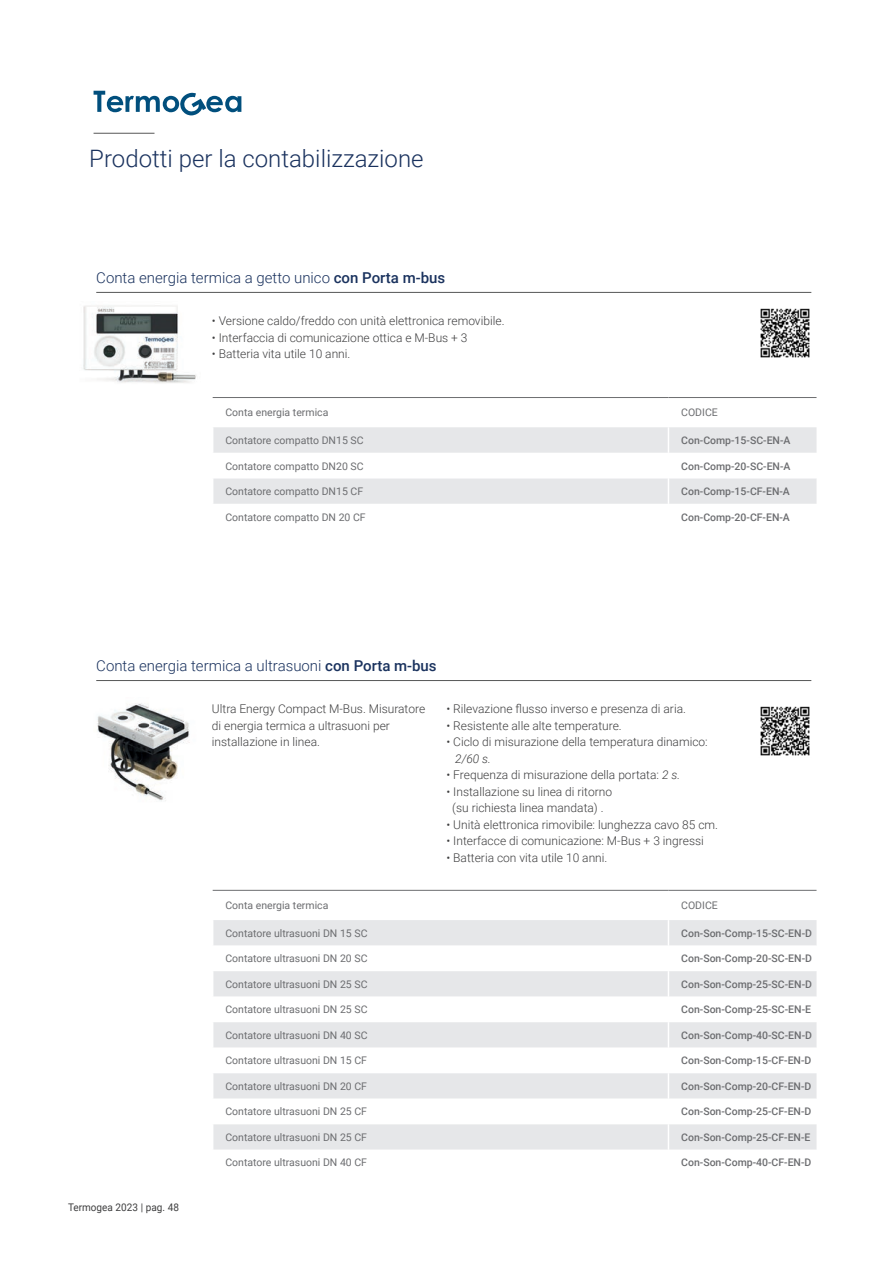
<style>
.page{position:relative;width:893px;height:1263px;background:#fff}
.page>*{position:absolute;margin:0;border:0;box-sizing:border-box;transform-origin:0 0}
.t1{font:300 24px "Roboto";color:#1a325e}
.t2{font:300 15px "Roboto";color:#1a325e}
.t3{font:300 12px/16.5px "Roboto";color:#3e3e3f}
.t4{font:10.5px "Roboto";color:#6c6d70}
.t5{font:500 10.5px "Roboto";color:#6c6d70}
.t6{font:10.5px "Roboto";color:#3e3e3f;scale:.95 1}
.s1{font-weight:500}
.s2{font-style:italic}
</style>
<div class="page">
<hr style="left:94px;top:133px;width:60px;height:1px;background:#565757">
<svg style="left:94px;top:91px;width:147px;height:24px"></svg>
<img style="left:83px;top:305px;width:113px;height:78px">
<img style="left:97px;top:703px;width:93px;height:98px">
<hr style="left:96px;top:292px;width:715px;height:1px;background:#565757">
<hr style="left:96px;top:680px;width:715px;height:1px;background:#565757">
<svg style="left:212px;top:397px;width:604px;height:107px"></svg>
<svg style="left:212px;top:890px;width:604px;height:260px"></svg>
<img style="left:760px;top:308px;width:50px;height:50px">
<img style="left:760px;top:706px;width:50px;height:50px">
<p class="t1" style="left:89px;top:142px;width:336px">Prodotti per la contabilizzazione</p>
<p class="t2" style="left:96px;top:267px;width:350px">Conta energia termica a getto unico <span class="s1">con Porta m-bus</span></p>
<p class="t3" style="left:212px;top:312px;width:294px">• Versione caldo/freddo con unità elettronica removibile.</p>
<p class="t3" style="left:212px;top:329px;width:257px">• Interfaccia di comunicazione ottica e M-Bus + 3</p>
<p class="t3" style="left:212px;top:345px;width:140px">• Batteria vita utile 10 anni.</p>
<p class="t4" style="left:225px;top:405px;width:104px">Conta energia termica</p>
<p class="t4" style="left:681px;top:405px;width:38px">CODICE</p>
<p class="t4" style="left:225px;top:433px;width:140px">Contatore compatto DN15 SC</p>
<p class="t5" style="left:681px;top:433px;width:111px">Con-Comp-15-SC-EN-A</p>
<p class="t4" style="left:225px;top:458px;width:140px">Contatore compatto DN20 SC</p>
<p class="t5" style="left:681px;top:458px;width:111px">Con-Comp-20-SC-EN-A</p>
<p class="t4" style="left:225px;top:484px;width:139px">Contatore compatto DN15 CF</p>
<p class="t5" style="left:681px;top:484px;width:110px">Con-Comp-15-CF-EN-A</p>
<p class="t4" style="left:225px;top:509px;width:142px">Contatore compatto DN 20 CF</p>
<p class="t5" style="left:681px;top:509px;width:110px">Con-Comp-20-CF-EN-A</p>
<p class="t2" style="left:96px;top:655px;width:342px">Conta energia termica a ultrasuoni <span class="s1">con Porta m-bus</span></p>
<p class="t3" style="left:212px;top:700px;width:215px">Ultra Energy Compact M-Bus. Misuratore di energia termica a ultrasuoni per installazione in linea.</p>
<p class="t3" style="left:446px;top:700px;width:241px">• Rilevazione flusso inverso e presenza di aria.</p>
<p class="t3" style="left:446px;top:717px;width:177px">• Resistente alle alte temperature.</p>
<p class="t3" style="left:455px;top:733px;width:254px;text-indent:-9px">• Ciclo di misurazione della temperatura dinamico:<br><span class="s2">2/60 s.</span></p>
<p class="t3" style="left:446px;top:766px;width:235px">• Frequenza di misurazione della portata: <span class="s2">2 s.</span></p>
<p class="t3" style="left:446px;top:783px;width:167px;text-align:center">• Installazione su linea di ritorno (su richiesta linea mandata) .</p>
<p class="t3" style="left:446px;top:816px;width:273px">• Unità elettronica rimovibile: lunghezza cavo 85 cm.</p>
<p class="t3" style="left:446px;top:832px;width:259px">• Interfacce di comunicazione: M-Bus + 3 ingressi</p>
<p class="t3" style="left:446px;top:849px;width:162px">• Batteria con vita utile 10 anni.</p>
<p class="t6" style="left:68px;top:1200px;width:118px">Termogea 2023 | pag. 48</p>
<p class="t4" style="left:225px;top:898px;width:104px">Conta energia termica</p>
<p class="t4" style="left:681px;top:898px;width:38px">CODICE</p>
<p class="t4" style="left:225px;top:926px;width:144px">Contatore ultrasuoni DN 15 SC</p>
<p class="t5" style="left:681px;top:926px;width:132px">Con-Son-Comp-15-SC-EN-D</p>
<p class="t4" style="left:225px;top:951px;width:144px">Contatore ultrasuoni DN 20 SC</p>
<p class="t5" style="left:681px;top:951px;width:132px">Con-Son-Comp-20-SC-EN-D</p>
<p class="t4" style="left:225px;top:977px;width:144px">Contatore ultrasuoni DN 25 SC</p>
<p class="t5" style="left:681px;top:977px;width:132px">Con-Son-Comp-25-SC-EN-D</p>
<p class="t4" style="left:225px;top:1002px;width:144px">Contatore ultrasuoni DN 25 SC</p>
<p class="t5" style="left:681px;top:1002px;width:131px">Con-Son-Comp-25-SC-EN-E</p>
<p class="t4" style="left:225px;top:1028px;width:144px">Contatore ultrasuoni DN 40 SC</p>
<p class="t5" style="left:681px;top:1028px;width:132px">Con-Son-Comp-40-SC-EN-D</p>
<p class="t4" style="left:225px;top:1053px;width:143px">Contatore ultrasuoni DN 15 CF</p>
<p class="t5" style="left:681px;top:1053px;width:132px">Con-Son-Comp-15-CF-EN-D</p>
<p class="t4" style="left:225px;top:1079px;width:143px">Contatore ultrasuoni DN 20 CF</p>
<p class="t5" style="left:681px;top:1079px;width:132px">Con-Son-Comp-20-CF-EN-D</p>
<p class="t4" style="left:225px;top:1104px;width:143px">Contatore ultrasuoni DN 25 CF</p>
<p class="t5" style="left:681px;top:1104px;width:132px">Con-Son-Comp-25-CF-EN-D</p>
<p class="t4" style="left:225px;top:1130px;width:143px">Contatore ultrasuoni DN 25 CF</p>
<p class="t5" style="left:681px;top:1130px;width:131px">Con-Son-Comp-25-CF-EN-E</p>
<p class="t4" style="left:225px;top:1155px;width:143px">Contatore ultrasuoni DN 40 CF</p>
<p class="t5" style="left:681px;top:1155px;width:132px">Con-Son-Comp-40-CF-EN-D</p>
</div>
